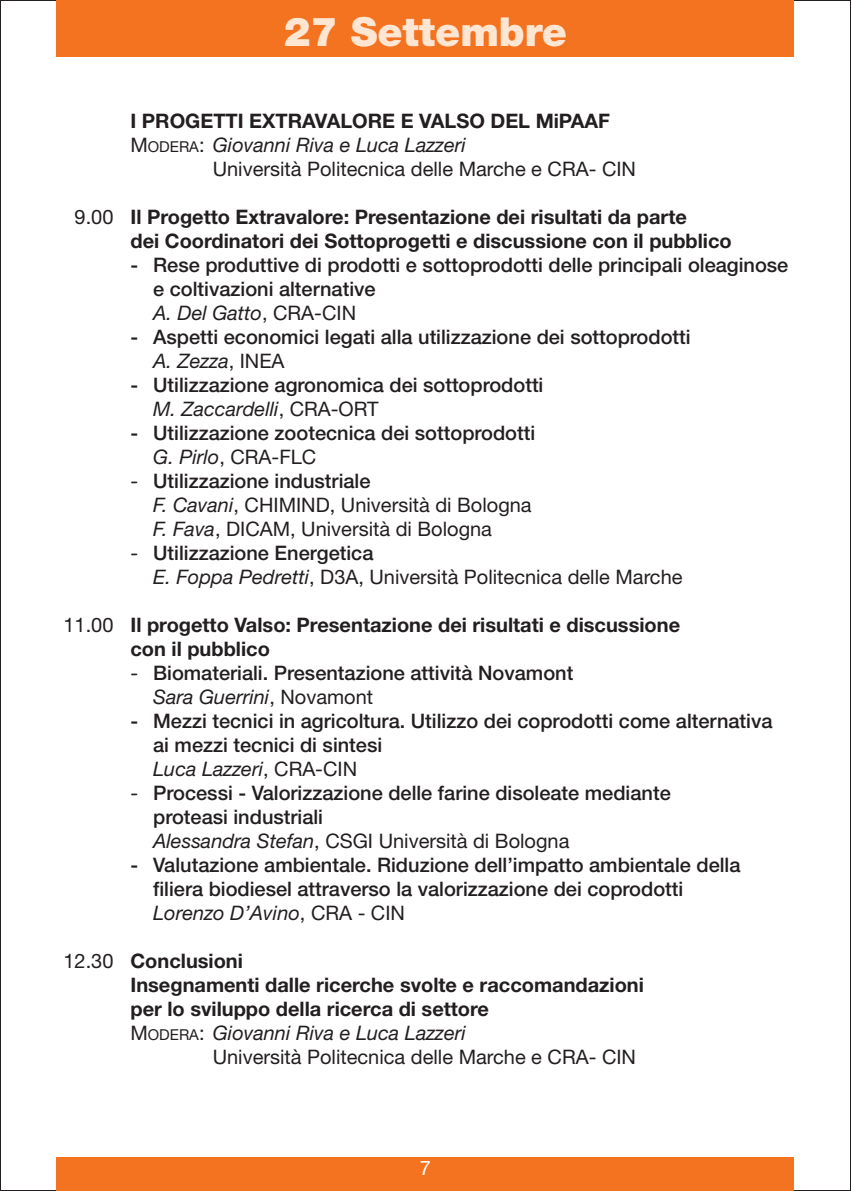
<style>
.page{position:relative;width:851px;height:1191px;background:#fff}
.page>*{position:absolute;margin:0;border:0;box-sizing:border-box;transform-origin:0 0}
.t1{font:900 40px "Helvetica Neue";color:#fee6d3}
.t2{font:500 20px/24px "Helvetica Neue";color:#231f20}
.t3{font:700 20px/24px "Helvetica Neue";color:#231f20}
.t4{font:20px/24px "Helvetica Neue";color:#231f20}
.t5{font:italic 20px "Helvetica Neue";color:#231f20}
.t6{font:20px "Helvetica Neue";color:#fff}
.s1{font-style:normal}
.s2{font-style:normal;font-size:15px}
.s3{font-weight:400}
.s4{font-weight:400;font-style:italic}
.s5{font-weight:500}
.s6{font-style:italic}
</style>
<div class="page">
<div style="left:57px;top:1157px;width:737px;height:34px;background:#f47321"></div>
<div style="left:57px;top:0;width:737px;height:57px;background:#f47321"></div>
<h1 class="t1" style="left:284px;top:17px;width:284px">27 Settembre</h1>
<p class="t3" style="left:130px;top:110px;width:481px">I PROGETTI EXTRAVALORE E VALSO DEL MiPAAF</p>
<p class="t5" style="left:130px;top:137px;width:337px"><span class="s1">M</span><span class="s2">ODERA</span><span class="s1">:</span> Giovanni Riva e Luca Lazzeri</p>
<p class="t4" style="left:213px;top:158px;width:425px">Università Politecnica delle Marche e CRA- CIN</p>
<p class="t3" style="left:130px;top:206px;width:602px;text-indent:-56px"><span class="s3">9.00</span> Il Progetto Extravalore: Presentazione dei risultati da parte<br>dei Coordinatori dei Sottoprogetti e discussione con il pubblico</p>
<p class="t2" style="left:153px;top:254px;width:636px;text-indent:-23px">- Rese produttive di prodotti e sottoprodotti delle principali oleaginose e coltivazioni alternative<br><span class="s4">A. Del Gatto</span><span class="s3">, CRA-CIN</span></p>
<p class="t2" style="left:153px;top:326px;width:539px;text-indent:-23px">- Aspetti economici legati alla utilizzazione dei sottoprodotti<br><span class="s4">A. Zezza</span><span class="s3">, INEA</span></p>
<p class="t2" style="left:153px;top:374px;width:392px;text-indent:-23px">- Utilizzazione agronomica dei sottoprodotti<br><span class="s4">M. Zaccardelli</span><span class="s3">, CRA-ORT</span></p>
<p class="t2" style="left:153px;top:422px;width:383px;text-indent:-23px">- Utilizzazione zootecnica dei sottoprodotti<br><span class="s4">G. Pirlo</span><span class="s3">, CRA-FLC</span></p>
<p class="t4" style="left:153px;top:470px;width:380px;text-indent:-23px">- <span class="s5">Utilizzazione industriale<br></span><span class="s6">F. Cavani</span>, CHIMIND, Università di Bologna<br><span class="s6">F. Fava</span>, DICAM, Università di Bologna</p>
<p class="t4" style="left:153px;top:542px;width:531px;text-indent:-23px">- <span class="s5">Utilizzazione Energetica<br></span><span class="s6">E. Foppa Pedretti</span>, D3A, Università Politecnica delle Marche</p>
<p class="t3" style="left:130px;top:614px;width:551px;text-indent:-67px"><span class="s3">11.00</span> Il progetto Valso: Presentazione dei risultati e discussione con il pubblico</p>
<p class="t2" style="left:153px;top:662px;width:421px;text-indent:-23px"><span class="s3">-</span> Biomateriali. Presentazione attività Novamont<br><span class="s4">Sara Guerrini</span><span class="s3">, Novamont</span></p>
<p class="t2" style="left:153px;top:710px;width:620px;text-indent:-23px">- Mezzi tecnici in agricoltura. Utilizzo dei coprodotti come alternativa ai mezzi tecnici di sintesi<br><span class="s4">Luca Lazzeri</span><span class="s3">, CRA-CIN</span></p>
<p class="t2" style="left:153px;top:782px;width:519px;text-indent:-23px"><span class="s3">-</span> Processi - Valorizzazione delle farine disoleate mediante proteasi industriali<br><span class="s4">Alessandra Stefan</span><span class="s3">, CSGI Università di Bologna</span></p>
<p class="t2" style="left:153px;top:854px;width:588px;text-indent:-23px">- Valutazione ambientale. Riduzione dell’impatto ambientale della filiera biodiesel attraverso la valorizzazione dei coprodotti<br><span class="s4">Lorenzo D’Avino</span><span class="s3">, CRA - CIN</span></p>
<p class="t3" style="left:63px;top:950px;width:181px"><span class="s3">12.30</span> Conclusioni</p>
<p class="t3" style="left:130px;top:974px;width:515px">Insegnamenti dalle ricerche svolte e raccomandazioni</p>
<p class="t3" style="left:130px;top:998px;width:360px">per lo sviluppo della ricerca di settore</p>
<p class="t5" style="left:130px;top:1025px;width:337px"><span class="s1">M</span><span class="s2">ODERA</span><span class="s1">:</span> Giovanni Riva e Luca Lazzeri</p>
<p class="t4" style="left:213px;top:1046px;width:425px">Università Politecnica delle Marche e CRA- CIN</p>
<p class="t6" style="left:420px;top:1161px;width:13px">7</p>
</div>
